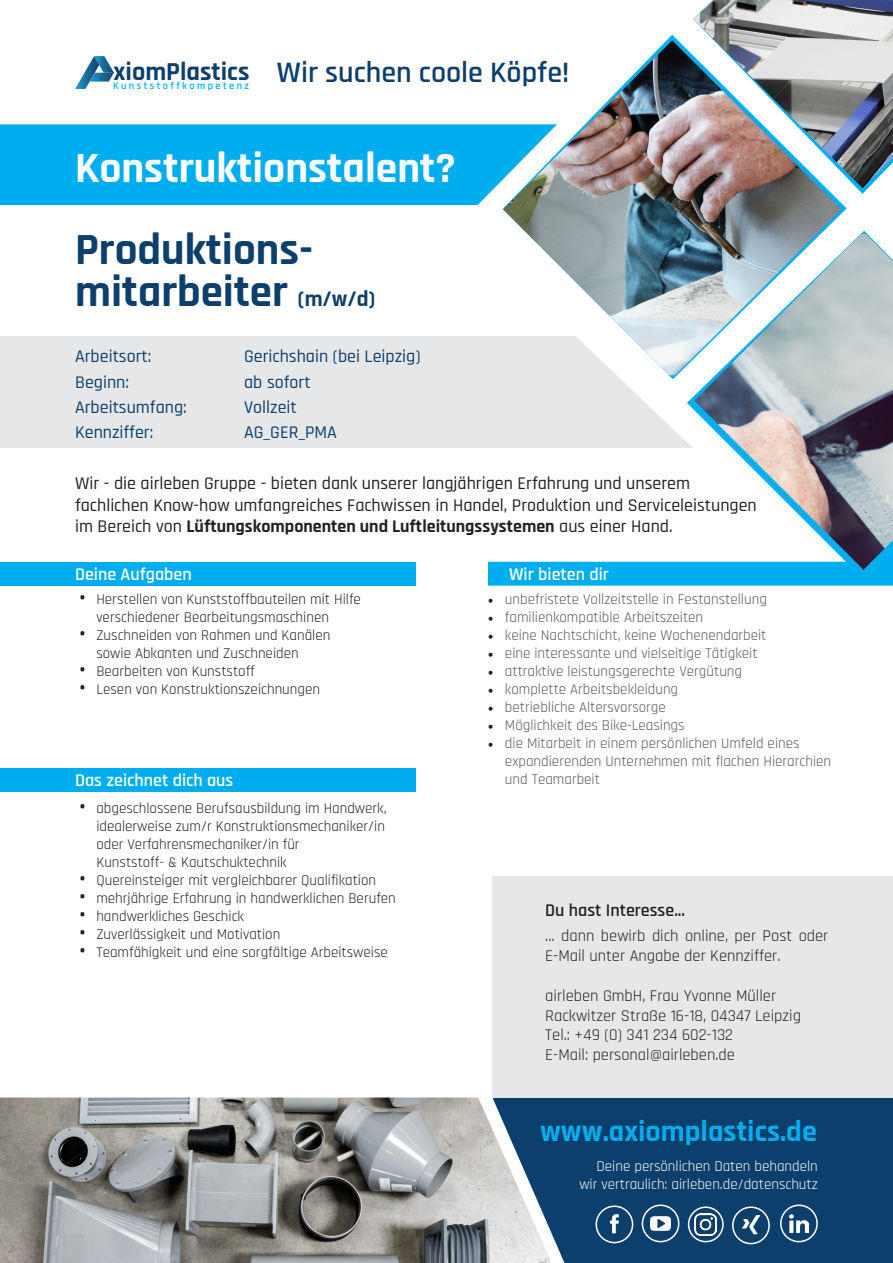
<style>
.page{position:relative;width:893px;height:1263px;background:#fff}
.page>*{position:absolute;margin:0;border:0;box-sizing:border-box;transform-origin:0 0}
.t1{font:700 45px "Rajdhani";color:#0c3f6c}
.t2{font:700 43.5px "Rajdhani";color:#fff}
.t3{font:700 30px "Rajdhani";color:#00aeef}
.t4{font:600 30px "Rajdhani";color:#0c3f6c}
.t5{font:700 26.25px "Rajdhani";color:#0c3f6c}
.t6{font:500 18px "Rajdhani";color:#231f20}
.t7{font:500 18px "Rajdhani";color:#0c3f6c}
.t8{font:700 18px "Rajdhani";color:#231f20}
.t9{font:600 18px "Rajdhani";color:#fff}
.t10{font:600 18px "Rajdhani";color:#231f20}
.List{font:16.5px/19.8px "Rajdhani";color:#231f20}
.t11{font:15px/18px "Rajdhani";color:#231f20}
.t12{font:15px/18px "Rajdhani";color:#57585a}
.t13{font:15px/18px "Rajdhani";color:#fff;text-align:right}
.t14{font:600 10.35px "Rajdhani";letter-spacing:.23em;color:#00aeef}
.s1{font-size:22.5px}
.s2{font-weight:500}
.s3{font-weight:700;font-size:21px}
.s4{font-family:"Minion Pro";color:#231f20}
</style>
<div class="page">
<div style="left:552px;top:1097px;width:341px;height:166px;background:#0c3f6c"></div>
<div style="left:0;top:124px;width:503px;height:81px;background:#00aeef"></div>
<img style="left:0;top:1097px;width:552px;height:166px">
<div style="left:0;top:336px;width:693px;height:112px;background:#e6e7e9"></div>
<div style="left:492px;top:876px;width:401px;height:221px;background:#e6e7e9"></div>
<div style="left:0;top:562px;width:416px;height:24px;background:#00aeef"></div>
<svg style="left:488px;top:561px;width:405px;height:25px;background:#09b0ef"></svg>
<div style="left:0;top:768px;width:416px;height:23px;background:#00aeef"></div>
<img style="left:693px;top:0;width:200px;height:188px">
<img style="left:694px;top:234px;width:199px;height:336px">
<img style="left:503px;top:40px;width:338px;height:335px">
<img style="left:610px;top:1215px;width:9px;height:19px">
<div style="left:595px;top:1205px;width:38px;height:38px;border:2px solid #fff;border-radius:50%"></div>
<img style="left:651px;top:1214px;width:19px;height:19px">
<div style="left:642px;top:1204px;width:37px;height:38px;border:2px solid #fff;border-radius:50%"></div>
<img style="left:742px;top:1216px;width:17px;height:19px">
<div style="left:732px;top:1206px;width:38px;height:38px;border:2px solid #fff;border-radius:50%"></div>
<img style="left:695px;top:1213px;width:22px;height:22px">
<div style="left:688px;top:1206px;width:36px;height:36px;border:2px solid #fff;border-radius:50%"></div>
<img style="left:790px;top:1214px;width:18px;height:19px">
<div style="left:780px;top:1204px;width:38px;height:38px;border:2px solid #fff;border-radius:50%"></div>
<svg style="left:75px;top:56px;width:39px;height:33px"></svg>
<p class="t5" style="left:113px;top:53px;width:138px">xiomPlastics</p>
<p class="t14" style="left:113px;top:79px;width:137px">Kunststoffkompetenz</p>
<p class="t4" style="left:277px;top:54px;width:294px">Wir suchen coole Köpfe!</p>
<p class="t2" style="left:75px;top:142px;width:382px">Konstruktionstalent?</p>
<p class="t1" style="left:75px;top:222px;width:240px">Produktions-</p>
<p class="t1" style="left:75px;top:264px;width:302px">mitarbeiter <span class="s1">(m/w/d)</span></p>
<p class="t7" style="left:75px;top:346px;width:78px">Arbeitsort:</p>
<p class="t7" style="left:75px;top:371px;width:55px">Beginn:</p>
<p class="t7" style="left:75px;top:397px;width:113px">Arbeitsumfang:</p>
<p class="t7" style="left:75px;top:422px;width:80px">Kennziffer:</p>
<p class="t6" style="left:75px;top:473px;width:616px">Wir - die airleben Gruppe - bieten dank unserer langjährigen Erfahrung und unserem</p>
<p class="t6" style="left:75px;top:494px;width:683px">fachlichen Know-how umfangreiches Fachwissen in Handel, Produktion und Serviceleistungen</p>
<p class="t8" style="left:75px;top:516px;width:599px"><span class="s2">im Bereich von</span> Lüftungskomponenten und Luftleitungssystemen <span class="s2">aus einer Hand.</span></p>
<p class="t9" style="left:75px;top:563px;width:118px">Deine Aufgaben</p>
<p class="t9" style="left:509px;top:563px;width:101px">Wir bieten dir</p>
<p class="t7" style="left:244px;top:346px;width:178px">Gerichshain (bei Leipzig)</p>
<p class="t7" style="left:244px;top:371px;width:68px">ab sofort</p>
<p class="t7" style="left:244px;top:397px;width:54px">Vollzeit</p>
<p class="t7" style="left:244px;top:422px;width:94px">AG_GER_PMA</p>
<p class="t11" style="left:96px;top:591px;width:266px;text-indent:-17px"><span class="s3">•</span> Herstellen von Kunststoffbauteilen mit Hilfe verschiedener Bearbeitungsmaschinen</p>
<p class="t11" style="left:96px;top:627px;width:235px;text-indent:-17px"><span class="s3">•</span> Zuschneiden von Rahmen und Kanälen sowie Abkanten und Zuschneiden</p>
<p class="t11" style="left:79px;top:663px;width:177px"><span class="s3">•</span> Bearbeiten von Kunststoff</p>
<p class="t11" style="left:79px;top:681px;width:242px"><span class="s3">•</span> Lesen von Konstruktionszeichnungen</p>
<p class="t9" style="left:75px;top:769px;width:160px">Das zeichnet dich aus</p>
<p class="t11" style="left:96px;top:799px;width:292px;text-indent:-17px"><span class="s3">•</span> abgeschlossene Berufsausbildung im Handwerk, idealerweise zum/r Konstruktionsmechaniker/in oder Verfahrensmechaniker/in für<br>Kunststoff- &amp; Kautschuktechnik</p>
<p class="t11" style="left:79px;top:871px;width:298px"><span class="s3">•</span> Quereinsteiger mit vergleichbarer Qualifikation</p>
<p class="t11" style="left:79px;top:889px;width:318px"><span class="s3">•</span> mehrjährige Erfahrung in handwerklichen Berufen</p>
<p class="t11" style="left:79px;top:907px;width:166px"><span class="s3">•</span> handwerkliches Geschick</p>
<p class="t11" style="left:79px;top:925px;width:202px"><span class="s3">•</span> Zuverlässigkeit und Motivation</p>
<p class="t11" style="left:79px;top:943px;width:310px"><span class="s3">•</span> Teamfähigkeit und eine sorgfältige Arbeitsweise</p>
<p class="t12" style="left:488px;top:591px;width:280px"><span class="s4">•</span> unbefristete Vollzeitstelle in Festanstellung</p>
<p class="t12" style="left:488px;top:609px;width:217px"><span class="s4">•</span> familienkompatible Arbeitszeiten</p>
<p class="t12" style="left:488px;top:627px;width:280px"><span class="s4">•</span> keine Nachtschicht, keine Wochenendarbeit</p>
<p class="t12" style="left:488px;top:645px;width:271px"><span class="s4">•</span> eine interessante und vielseitige Tätigkeit</p>
<p class="t12" style="left:488px;top:663px;width:256px"><span class="s4">•</span> attraktive leistungsgerechte Vergütung</p>
<p class="t12" style="left:488px;top:681px;width:192px"><span class="s4">•</span> komplette Arbeitsbekleidung</p>
<p class="t12" style="left:488px;top:699px;width:179px"><span class="s4">•</span> betriebliche Altersvorsorge</p>
<p class="t12" style="left:488px;top:717px;width:198px"><span class="s4">•</span> Möglichkeit des Bike-Leasings</p>
<p class="t12" style="left:505px;top:735px;width:328px;text-indent:-17px"><span class="s4">•</span> die Mitarbeit in einem persönlichen Umfeld eines expandierenden Unternehmen mit flachen Hierarchien und Teamarbeit</p>
<p class="t10" style="left:545px;top:899px;width:141px">Du hast Interesse...</p>
<p class="List" style="left:545px;top:927px;width:285px">... dann bewirb dich online, per Post oder<br>E-Mail unter Angabe der Kennziffer.</p>
<p class="List" style="left:545px;top:986px;width:232px">airleben GmbH, Frau Yvonne Müller</p>
<p class="List" style="left:545px;top:1006px;width:257px">Rackwitzer Straße 16-18, 04347 Leipzig</p>
<p class="List" style="left:545px;top:1026px;width:189px">Tel.: +49 (0) 341 234 602-132</p>
<p class="List" style="left:545px;top:1046px;width:191px">E-Mail: personal@airleben.de</p>
<p class="t3" style="left:540px;top:1113px;width:278px">www.axiomplastics.de</p>
<p class="t13" style="left:579px;top:1157px;width:240px">Deine persönlichen Daten behandeln wir vertraulich: airleben.de/datenschutz</p>
</div>
